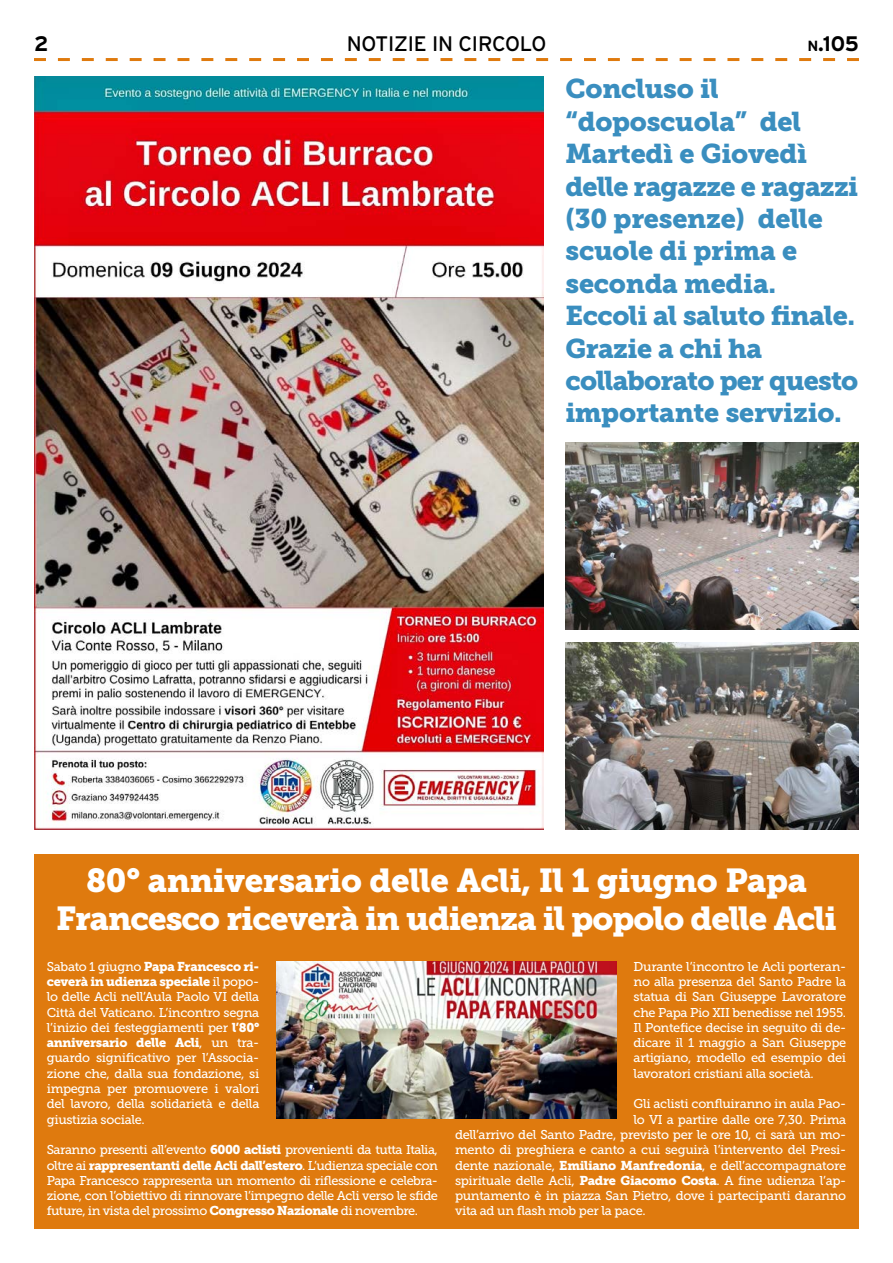
<style>
.page{position:relative;width:893px;height:1263px;background:#fff}
.page>*{position:absolute;margin:0;border:0;box-sizing:border-box;transform-origin:0 0}
.t1{font:33px/37.5px "Museo Slab 900";letter-spacing:-.03em;color:#fff;text-align:center}
.t2{font:27px/32.4px "Museo Slab 900";letter-spacing:-.01em;color:#3a8ebf}
.t3{font:21px "Interstate";letter-spacing:-.01em;color:#000}
.t4{font:700 21px "Interstate";color:#000}
.t5{font:12.75px/15.3px "Museo Slab 500";letter-spacing:-.025em;color:#fff;text-align:justify}
.t6{font:12.75px/15.3px "Museo Slab 900";letter-spacing:-.025em;color:#fff}
.s1{font-size:14.7px}
.s2{font-family:"Museo Slab 500"}
.s3{font-family:"Museo Slab 900"}
</style>
<div class="page">
<svg style="left:34px;top:58px;width:825px;height:3px"></svg>
<div style="left:34px;top:855px;width:825px;height:374px;background:#df7a0e"></div>
<img style="left:276px;top:961px;width:341px;height:157px">
<img style="left:34px;top:77px;width:510px;height:752px">
<img style="left:566px;top:642px;width:293px;height:187px">
<img style="left:566px;top:442px;width:293px;height:187px">
<h3 class="t4" style="left:34px;top:32px;width:16px">2</h3>
<h3 class="t3" style="left:347px;top:32px;width:201px">NOTIZIE IN CIRCOLO</h3>
<h3 class="t4" style="left:807px;top:32px;width:53px"><span class="s1">n</span>.105</h3>
<h2 class="t2" style="left:566px;top:73px;width:294px">Concluso il “doposcuola” del<br>Martedì e Giovedì delle ragazze e ragazzi (30 presenze) delle scuole di prima e seconda media.<br>Eccoli al saluto finale.<br>Grazie a chi ha collaborato per questo importante servizio.</h2>
<h1 class="t1" style="left:56px;top:862px;width:782px">80° anniversario delle Acli, Il 1 giugno Papa<br>Francesco riceverà in udienza il popolo delle Acli</h1>
<p class="t6" style="left:47px;top:959px;width:214px"><span class="s2">Sabato 1 giugno</span> Papa Francesco ri&shy;ceverà in udienza speciale <span class="s2">il popo-</span></p>
<p class="t5" style="left:47px;top:989px;width:214px">lo delle Acli nell’Aula Paolo VI della Città del Vaticano. L’incontro segna l’inizio dei festeggiamenti per <span class="s3">l’80°</span></p>
<p class="t6" style="left:47px;top:1035px;width:214px">anniversario delle Acli<span class="s2">, un tra-</span></p>
<p class="t5" style="left:47px;top:1050px;width:214px">guardo significativo per l’Associa&shy;zione che, dalla sua fondazione, si impegna per promuovere i valori del lavoro, della solidarietà e della giustizia sociale.</p>
<p class="t5" style="left:47px;top:1142px;width:393px">Saranno presenti all’evento <span class="s3">6000 aclisti</span> provenienti da tutta Italia,</p>
<p class="t6" style="left:47px;top:1157px;width:393px"><span class="s2">oltre ai</span> rappresentanti delle Acli dall’estero<span class="s2">. L’udienza speciale con</span></p>
<p class="t5" style="left:47px;top:1173px;width:393px">Papa Francesco rappresenta un momento di riflessione e celebra&shy;zione, con l’obiettivo di rinnovare l’impegno delle Acli verso le sfide future, in vista del prossimo <span class="s3">Congresso Nazionale</span> di novembre.</p>
<p class="t5" style="left:634px;top:959px;width:214px">Durante l’incontro le Acli porteran&shy;no alla presenza del Santo Padre la statua di San Giuseppe Lavoratore che Papa Pio XII benedisse nel 1955.<br>Il Pontefice decise in seguito di de&shy;dicare il 1 maggio a San Giuseppe artigiano, modello ed esempio dei lavoratori cristiani alla società.</p>
<p class="t5" style="left:634px;top:1096px;width:214px">Gli aclisti confluiranno in aula Pao-</p>
<p class="t5" style="left:634px;top:1112px;width:214px">lo VI a partire dalle ore 7,30. Prima</p>
<p class="t5" style="left:455px;top:1127px;width:393px">dell’arrivo del Santo Padre, previsto per le ore 10, ci sarà un mo-</p>
<p class="t5" style="left:455px;top:1142px;width:393px">mento di preghiera e canto a cui seguirà l’intervento del Presi-</p>
<p class="t5" style="left:455px;top:1157px;width:393px">dente nazionale, <span class="s3">Emiliano Manfredonia</span>, e dell’accompagnatore</p>
<p class="t5" style="left:455px;top:1173px;width:393px">spirituale delle Acli, <span class="s3">Padre Giacomo Costa</span>. A fine udienza l’ap-</p>
<p class="t5" style="left:455px;top:1188px;width:393px">puntamento è in piazza San Pietro, dove i partecipanti daranno</p>
<p class="t5" style="left:455px;top:1203px;width:192px">vita ad un flash mob per la pace.</p>
</div>
